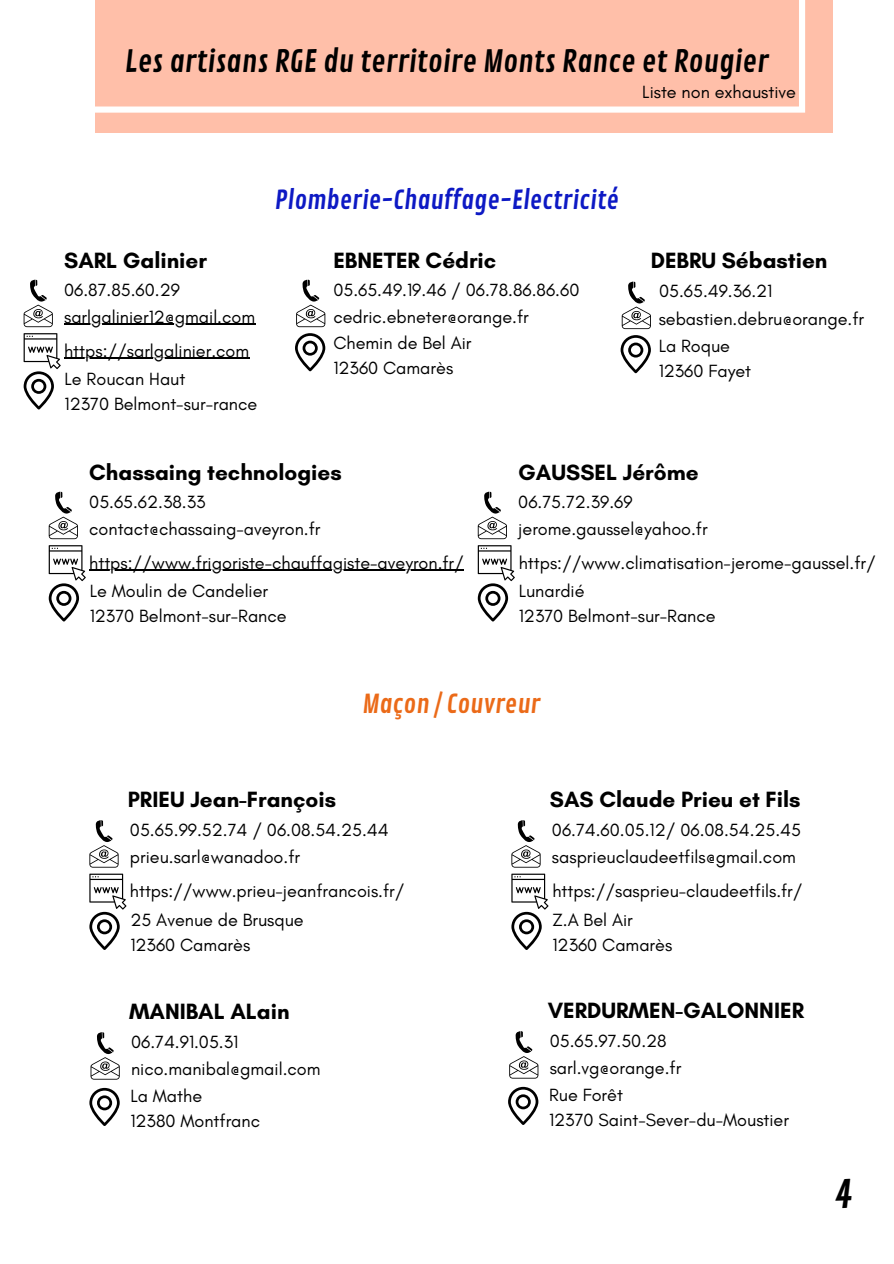
<style>
.page{position:relative;width:894px;height:1264px;background:#fff}
.page>*{position:absolute;margin:0;border:0;box-sizing:border-box;transform-origin:0 0}
.t1{font:37.5px "Contrail One";color:#000}
.t2{font:30px "Contrail One";color:#000}
.t3{font:25.5px "Contrail One";color:#0d19c4}
.t4{font:25.5px "Contrail One";color:#eb6a18}
.t5{font:700 22.5px "Glacial Indifference";color:#000}
.t6{font:18px "Glacial Indifference";color:#000}
</style>
<div class="page">
<div style="left:95px;top:0;width:737px;height:133px;background:#ffbfa9"></div>
<svg style="left:95px;top:0;width:709px;height:113px"></svg>
<svg style="left:24px;top:279px;width:29px;height:48px"></svg>
<svg style="left:24px;top:333px;width:37px;height:76px"></svg>
<hr style="left:64px;top:324px;width:191px;height:1px;background:#000">
<hr style="left:64px;top:358px;width:185px;height:1px;background:#000">
<svg style="left:296px;top:279px;width:29px;height:48px"></svg>
<svg style="left:295px;top:333px;width:30px;height:38px"></svg>
<svg style="left:621px;top:281px;width:29px;height:48px"></svg>
<svg style="left:620px;top:335px;width:30px;height:38px"></svg>
<svg style="left:49px;top:491px;width:29px;height:48px"></svg>
<svg style="left:49px;top:545px;width:37px;height:76px"></svg>
<hr style="left:89px;top:570px;width:375px;height:1px;background:#000">
<svg style="left:477px;top:491px;width:30px;height:48px"></svg>
<svg style="left:477px;top:545px;width:37px;height:76px"></svg>
<svg style="left:89px;top:820px;width:30px;height:47px"></svg>
<svg style="left:89px;top:873px;width:37px;height:77px"></svg>
<svg style="left:511px;top:820px;width:29px;height:47px"></svg>
<svg style="left:511px;top:873px;width:37px;height:77px"></svg>
<svg style="left:90px;top:1032px;width:30px;height:47px"></svg>
<svg style="left:89px;top:1087px;width:31px;height:39px"></svg>
<svg style="left:509px;top:1031px;width:29px;height:47px"></svg>
<svg style="left:508px;top:1086px;width:30px;height:39px"></svg>
<p class="t2" style="left:125px;top:44px;width:645px">Les artisans RGE du territoire Monts Rance et Rougier</p>
<p class="t6" style="left:642px;top:81px;width:155px">Liste non exhaustive</p>
<p class="t5" style="left:64px;top:247px;width:144px">SARL Galinier</p>
<h2 class="t6" style="left:64px;top:279px;width:117px">06.87.85.60.29</h2>
<h4 class="t6" style="left:64px;top:305px;width:192px">sarlgalinier12@gmail.com</h4>
<p class="t6" style="left:64px;top:340px;width:186px">https://sarlgalinier.com</p>
<p class="t6" style="left:65px;top:368px;width:122px">Le Roucan Haut</p>
<p class="t6" style="left:65px;top:393px;width:194px">12370 Belmont-sur-rance</p>
<h1 class="t3" style="left:275px;top:185px;width:345px">Plomberie-Chauffage-Electricité</h1>
<p class="t5" style="left:333px;top:247px;width:164px">EBNETER Cédric</p>
<p class="t5" style="left:650px;top:247px;width:178px">DEBRU Sébastien</p>
<h4 class="t6" style="left:659px;top:280px;width:115px">05.65.49.36.21</h4>
<p class="t6" style="left:658px;top:307px;width:207px">sebastien.debru@orange.fr</p>
<p class="t6" style="left:658px;top:335px;width:73px">La Roque</p>
<p class="t6" style="left:658px;top:360px;width:94px">12360 Fayet</p>
<p class="t6" style="left:333px;top:279px;width:247px">05.65.49.19.46 / 06.78.86.86.60</p>
<p class="t6" style="left:333px;top:305px;width:197px">cedric.ebneter@orange.fr</p>
<p class="t6" style="left:333px;top:332px;width:140px">Chemin de Bel Air</p>
<p class="t6" style="left:333px;top:357px;width:121px">12360 Camarès</p>
<p class="t5" style="left:89px;top:459px;width:254px">Chassaing technologies</p>
<p class="t6" style="left:89px;top:490px;width:118px">05.65.62.38.33</p>
<p class="t6" style="left:89px;top:517px;width:232px">contact@chassaing-aveyron.fr</p>
<p class="t5" style="left:518px;top:459px;width:182px">GAUSSEL Jérôme</p>
<p class="t6" style="left:518px;top:490px;width:116px">06.75.72.39.69</p>
<p class="t6" style="left:518px;top:517px;width:191px">jerome.gaussel@yahoo.fr</p>
<p class="t6" style="left:89px;top:551px;width:376px">https://www.frigoriste-chauffagiste-aveyron.fr/</p>
<p class="t6" style="left:518px;top:551px;width:358px">https://www.climatisation-jerome-gaussel.fr/</p>
<p class="t6" style="left:90px;top:580px;width:180px">Le Moulin de Candelier</p>
<h4 class="t6" style="left:90px;top:605px;width:198px">12370 Belmont-sur-Rance</h4>
<p class="t6" style="left:518px;top:580px;width:67px">Lunardié</p>
<p class="t6" style="left:518px;top:605px;width:198px">12370 Belmont-sur-Rance</p>
<h4 class="t4" style="left:362px;top:689px;width:179px">Maçon / Couvreur</h4>
<p class="t5" style="left:128px;top:785px;width:210px">PRIEU Jean-François</p>
<p class="t5" style="left:549px;top:785px;width:252px">SAS Claude Prieu et Fils</p>
<p class="t6" style="left:130px;top:819px;width:260px">05.65.99.52.74 / 06.08.54.25.44</p>
<p class="t6" style="left:130px;top:846px;width:172px">prieu.sarl@wanadoo.fr</p>
<p class="t6" style="left:551px;top:819px;width:250px">06.74.60.05.12/ 06.08.54.25.45</p>
<p class="t6" style="left:551px;top:846px;width:245px">sasprieuclaudeetfils@gmail.com</p>
<p class="t6" style="left:130px;top:880px;width:276px">https://www.prieu-jeanfrancois.fr/</p>
<p class="t6" style="left:552px;top:880px;width:251px">https://sasprieu-claudeetfils.fr/</p>
<p class="t6" style="left:130px;top:908px;width:175px">25 Avenue de Brusque</p>
<p class="t6" style="left:130px;top:933px;width:121px">12360 Camarès</p>
<p class="t6" style="left:552px;top:908px;width:82px">Z.A Bel Air</p>
<h4 class="t6" style="left:552px;top:933px;width:121px">12360 Camarès</h4>
<p class="t5" style="left:129px;top:997px;width:162px">MANIBAL ALain</p>
<p class="t6" style="left:131px;top:1031px;width:109px">06.74.91.05.31</p>
<p class="t6" style="left:131px;top:1057px;width:191px">nico.manibal@gmail.com</p>
<p class="t6" style="left:130px;top:1084px;width:73px">La Mathe</p>
<p class="t6" style="left:130px;top:1109px;width:131px">12380 Montfranc</p>
<p class="t5" style="left:547px;top:996px;width:258px">VERDURMEN-GALONNIER</p>
<p class="t6" style="left:549px;top:1030px;width:118px">05.65.97.50.28</p>
<p class="t6" style="left:549px;top:1056px;width:133px">sarl.vg@orange.fr</p>
<h2 class="t6" style="left:549px;top:1083px;width:75px">Rue Forêt</h2>
<h4 class="t6" style="left:549px;top:1108px;width:241px">12370 Saint-Sever-du-Moustier</h4>
<p class="t1" style="left:834px;top:1171px;width:19px">4</p>
</div>
